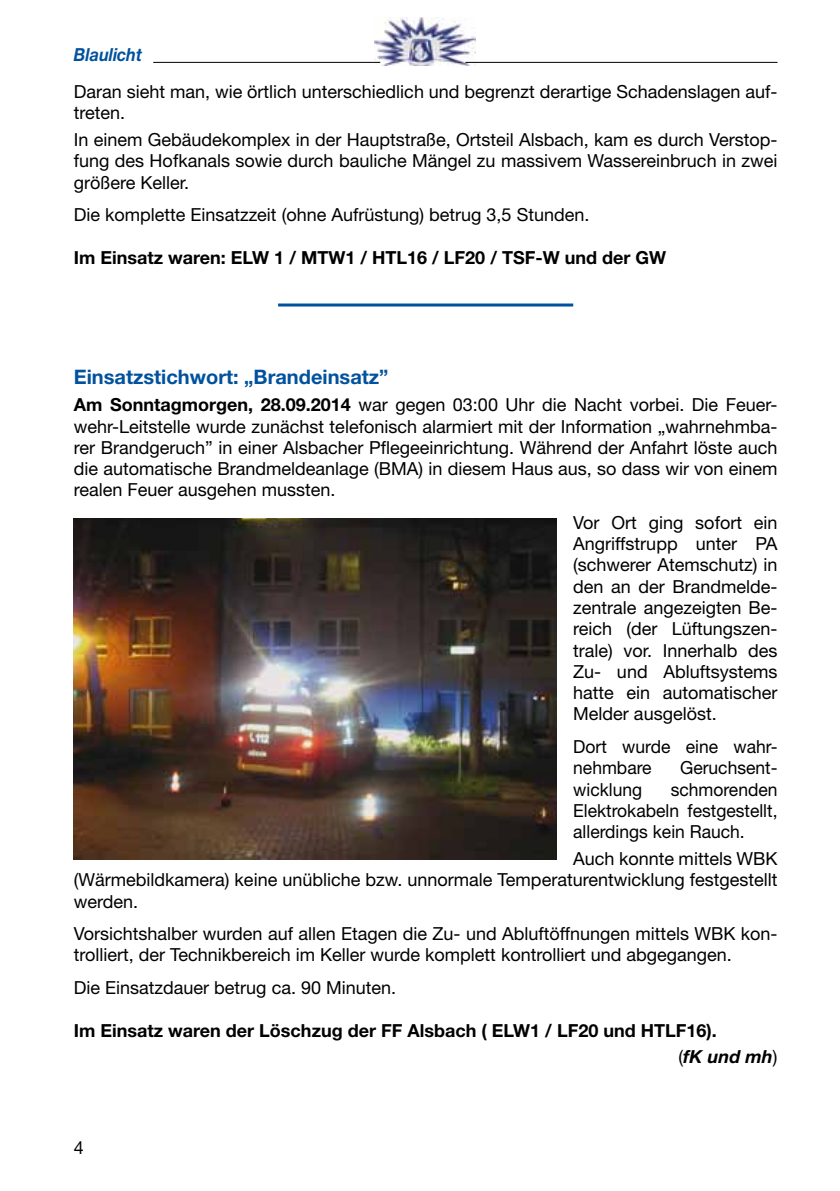
<style>
.page{position:relative;width:840px;height:1191px;background:#fff}
.page>*{position:absolute;margin:0;border:0;box-sizing:border-box;transform-origin:0 0}
.t1{font:700 20px "Helvetica Neue";color:#00519e}
.t2{font:18px/21.2px "Helvetica Neue";color:#000;text-align:justify}
.t3{font:700 18px/27px "Helvetica Neue";color:#000}
.t4{font:italic 700 18px "Helvetica Neue";color:#00519e;scale:.9 1}
.s1{font-weight:700}
.s2{font-weight:400}
.s3{font-style:italic}
</style>
<div class="page">
<img style="left:374px;top:17px;width:101px;height:49px">
<hr style="left:153px;top:62px;width:227px;height:1px;background:#000">
<hr style="left:465px;top:62px;width:312px;height:1px;background:#000">
<hr style="left:278px;top:303px;width:295px;height:3px;background:#00519e">
<img style="left:74px;top:519px;width:482px;height:340px">
<p class="t4" style="left:74px;top:43px;width:77px">Blaulicht</p>
<p class="t2" style="left:74px;top:81px;width:705px">Daran sieht man, wie örtlich unterschiedlich und begrenzt derartige Schadenslagen auf&shy;treten.</p>
<p class="t2" style="left:74px;top:129px;width:704px">In einem Gebäudekomplex in der Hauptstraße, Ortsteil Alsbach, kam es durch Verstop&shy;fung des Hofkanals sowie durch bauliche Mängel zu massivem Wassereinbruch in zwei größere Keller.</p>
<p class="t2" style="left:74px;top:204px;width:517px">Die komplette Einsatzzeit (ohne Aufrüstung) betrug 3,5 Stunden.</p>
<p class="t3" style="left:74px;top:243px;width:593px">Im Einsatz waren: ELW 1 / MTW1 / HTL16 / LF20 / TSF-W und der GW</p>
<p class="t1" style="left:74px;top:365px;width:316px">Einsatzstichwort: „Brandeinsatz”</p>
<p class="t2" style="left:74px;top:394px;width:705px"><span class="s1">Am Sonntagmorgen, 28.09.2014</span> war gegen 03:00 Uhr die Nacht vorbei. Die Feuer&shy;wehr-Leitstelle wurde zunächst telefonisch alarmiert mit der Information „wahrnehmba&shy;rer Brandgeruch” in einer Alsbacher Pflegeeinrichtung. Während der Anfahrt löste auch die automatische Brandmeldeanlage (BMA) in diesem Haus aus, so dass wir von einem realen Feuer ausgehen mussten.</p>
<p class="t2" style="left:573px;top:511px;width:206px">Vor Ort ging sofort ein Angriffstrupp unter PA (schwerer Atemschutz) in den an der Brandmelde&shy;zentrale angezeigten Be&shy;reich (der Lüftungszen&shy;trale) vor. Innerhalb des Zu- und Abluftsystems hatte ein automatischer Melder ausgelöst.</p>
<p class="t2" style="left:573px;top:735px;width:206px">Dort wurde eine wahr&shy;nehmbare</p>
<p class="t2" style="left:679px;top:757px;width:99px">Geruchsent-</p>
<p class="t2" style="left:573px;top:778px;width:206px;text-indent:97px">schmorenden Elektrokabeln festgestellt, allerdings kein Rauch.</p>
<p class="t2" style="left:74px;top:847px;width:705px;text-indent:499px">Auch konnte mittels WBK (Wärmebildkamera) keine unübliche bzw. unnormale Temperaturentwicklung festgestellt werden.</p>
<p class="t2" style="left:74px;top:922px;width:704px">Vorsichtshalber wurden auf allen Etagen die Zu- und Abluftöffnungen mittels WBK kon&shy;trolliert, der Technikbereich im Keller wurde komplett kontrolliert und abgegangen.</p>
<p class="t2" style="left:74px;top:976px;width:324px">Die Einsatzdauer betrug ca. 90 Minuten.</p>
<p class="t3" style="left:678px;top:1016px;width:100px;text-indent:-604px">Im Einsatz waren der Löschzug der FF Alsbach ( ELW1 / LF20 und HTLF16).<br><span class="s2">(</span><span class="s3">fK und mh</span><span class="s2">)</span></p>
<p class="t2" style="left:573px;top:778px;width:70px">wicklung</p>
<p class="t2" style="left:74px;top:1136px;width:12px">4</p>
</div>
